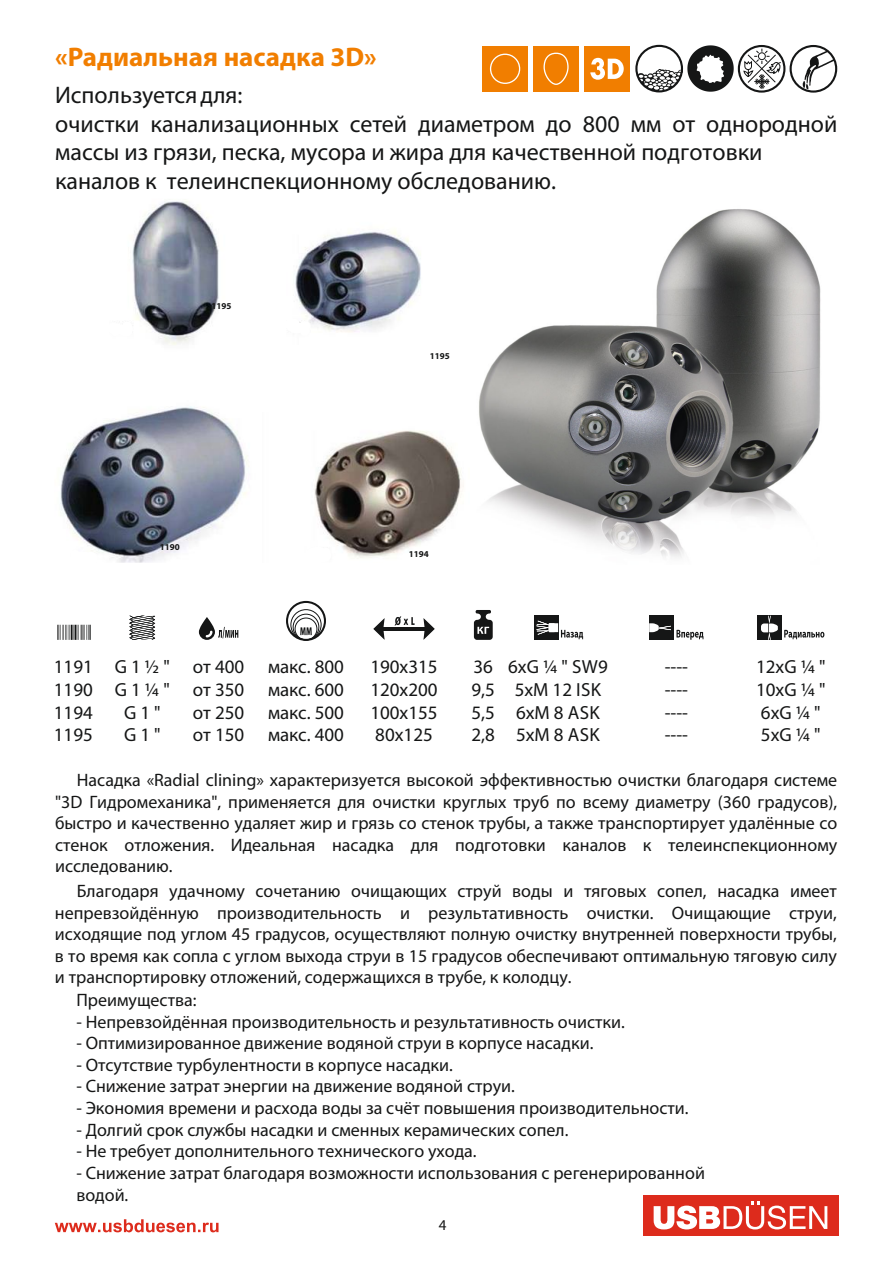
<style>
.page{position:relative;width:893px;height:1263px;background:#fff}
.page>*{position:absolute;margin:0;border:0;box-sizing:border-box;transform-origin:0 0}
.t1{font:700 27px "Myriad Pro";color:#f17e00}
.t2{font:24px/28.8px "Myriad Pro";color:#151616}
.t3{font:19.05px/22.8px "Myriad Pro";color:#151616;text-align:justify}
.t4{font:18px/21.6px "Myriad Pro";color:#151616;text-align:justify}
.t5{font:15px "Myriad Pro";color:#151616}
.t6{font:700 9px "Myriad Pro";color:#151616}
</style>
<div class="page">
<svg style="left:55px;top:1219px;width:164px;height:13px"></svg>
<div style="left:643px;top:1195px;width:195px;height:40px;background:#dd2b1c"></div>
<svg style="left:654px;top:1201px;width:173px;height:28px"></svg>
<div style="left:533px;top:46px;width:46px;height:46px;background:#f17e00"></div>
<div style="left:482px;top:46px;width:46px;height:46px;background:#f17e00"></div>
<div style="left:584px;top:46px;width:46px;height:46px;background:#f17e00"></div>
<div style="left:490px;top:54px;width:30px;height:30px;border:1px solid #fff;border-radius:50%"></div>
<svg style="left:590px;top:58px;width:34px;height:22px"></svg>
<svg style="left:394px;top:616px;width:21px;height:9px"></svg>
<hr style="left:381px;top:627px;width:46px;height:4px;background:#151616">
<svg style="left:373px;top:618px;width:12px;height:22px"></svg>
<svg style="left:423px;top:618px;width:12px;height:22px"></svg>
<svg style="left:474px;top:610px;width:19px;height:30px"></svg>
<div style="left:534px;top:616px;width:24px;height:24px;background:#151616"></div>
<svg style="left:536px;top:621px;width:47px;height:18px"></svg>
<div style="left:649px;top:616px;width:24px;height:24px;background:#151616"></div>
<svg style="left:649px;top:623px;width:54px;height:17px"></svg>
<div style="left:757px;top:616px;width:24px;height:24px;background:#151616"></div>
<svg style="left:761px;top:616px;width:17px;height:24px"></svg>
<svg style="left:784px;top:630px;width:40px;height:9px"></svg>
<svg style="left:199px;top:617px;width:39px;height:23px"></svg>
<svg style="left:129px;top:616px;width:26px;height:24px"></svg>
<svg style="left:57px;top:625px;width:34px;height:15px"></svg>
<div style="left:286px;top:601px;width:40px;height:40px;border:2px solid #151616;border-radius:50%"></div>
<div style="left:290px;top:609px;width:32px;height:31px;border:1px solid #151616;border-radius:50%"></div>
<div style="left:293px;top:614px;width:26px;height:26px;border:1px solid #151616;border-radius:50%"></div>
<div style="left:295px;top:617px;width:22px;height:23px;border:1px solid #151616;border-radius:50%"></div>
<svg style="left:300px;top:627px;width:12px;height:8px"></svg>
<div style="left:635px;top:45px;width:48px;height:47px;border:2px solid #151616;border-radius:50%"></div>
<svg style="left:803px;top:51px;width:32px;height:38px"></svg>
<div style="left:790px;top:45px;width:47px;height:48px;border:2px solid #151616;border-radius:50%"></div>
<svg style="left:638px;top:45px;width:96px;height:47px"></svg>
<div style="left:738px;top:45px;width:47px;height:48px;border:2px solid #151616;border-radius:50%"></div>
<svg style="left:743px;top:49px;width:39px;height:40px"></svg>
<svg style="left:543px;top:52px;width:26px;height:33px"></svg>
<img style="left:60px;top:201px;width:404px;height:362px">
<img style="left:479px;top:209px;width:342px;height:349px">
<h1 class="t1" style="left:55px;top:46px;width:323px">«Радиальная насадка 3D»</h1>
<h2 class="t2" style="left:55px;top:82px;width:784px">Используется для:<br>очистки канализационных сетей диаметром до 800 мм от однородной массы из грязи, песка, мусора и жира для качественной подготовки каналов к телеинспекционному обследованию.</h2>
<p class="t6" style="left:211px;top:302px;width:21px">1195</p>
<p class="t6" style="left:160px;top:543px;width:21px">1190</p>
<p class="t6" style="left:430px;top:352px;width:21px">1195</p>
<p class="t6" style="left:409px;top:550px;width:21px">1194</p>
<p class="t3" style="left:54px;top:657px;width:41px">1191<br>1190<br>1194<br>1195</p>
<p class="t3" style="left:115px;top:657px;width:56px;text-align:center">G 1 ½ "<br>G 1 ¼ "<br>G 1 "<br>G 1 "</p>
<p class="t3" style="left:193px;top:657px;width:53px">от 400 от 350 от 250 от 150</p>
<p class="t3" style="left:268px;top:657px;width:78px">макс. 800 макс. 600 макс. 500 макс. 400</p>
<p class="t3" style="left:370px;top:657px;width:69px">190х315<br>120х200<br>100х155<br>80х125</p>
<p class="t3" style="left:471px;top:657px;width:25px">36<br>9,5<br>5,5<br>2,8</p>
<p class="t3" style="left:508px;top:657px;width:101px;text-align:center">6хG ¼ " SW9<br>5xM 12 ISK<br>6xM 8 ASK<br>5xM 8 ASK</p>
<p class="t3" style="left:665px;top:657px;width:25px">---- ---- ---- ----</p>
<p class="t3" style="left:756px;top:657px;width:71px;text-align:left">12хG ¼ "<br>10хG ¼ "<br>6хG ¼ "<br>5хG ¼ "</p>
<p class="t4" style="left:55px;top:770px;width:784px;text-indent:22px">Насадка «Radial clining» характеризуется высокой эффективностью очистки благодаря системе "3D Гидромеханика", применяется для очистки круглых труб по всему диаметру (360 градусов), быстро и качественно удаляет жир и грязь со стенок трубы, а также транспортирует удалённые со стенок отложения. Идеальная насадка для подготовки каналов к телеинспекционному исследованию.</p>
<p class="t4" style="left:77px;top:882px;width:762px">Благодаря удачному сочетанию очищающих струй воды и тяговых сопел, насадка имеет</p>
<p class="t4" style="left:55px;top:903px;width:783px">непревзойдённую производительность и результативность очистки. Очищающие струи,</p>
<p class="t4" style="left:55px;top:925px;width:783px">исходящие под углом 45 градусов, осуществляют полную очистку внутренней поверхности трубы,</p>
<p class="t4" style="left:55px;top:946px;width:783px">в то время как сопла с углом выхода струи в 15 градусов обеспечивают оптимальную тяговую силу</p>
<p class="t4" style="left:55px;top:968px;width:518px">и транспортировку отложений, содержащихся в трубе, к колодцу.</p>
<p class="t4" style="left:76px;top:990px;width:122px">Преимущества:</p>
<p class="t4" style="left:76px;top:1012px;width:550px">- Непревзойдённая производительность и результативность очистки.</p>
<p class="t4" style="left:76px;top:1034px;width:518px">- Оптимизированное движение водяной струи в корпусе насадки.</p>
<p class="t4" style="left:76px;top:1055px;width:378px">- Отсутствие турбулентности в корпусе насадки.</p>
<p class="t4" style="left:76px;top:1077px;width:440px">- Снижение затрат энергии на движение водяной струи.</p>
<p class="t4" style="left:76px;top:1099px;width:614px">- Экономия времени и расхода воды за счёт повышения производительности.</p>
<p class="t4" style="left:76px;top:1120px;width:493px">- Долгий срок службы насадки и сменных керамических сопел.</p>
<p class="t4" style="left:76px;top:1142px;width:402px">- Не требует дополнительного технического ухода.</p>
<p class="t4" style="left:76px;top:1164px;width:630px">- Снижение затрат благодаря возможности использования с регенерированной водой.</p>
<p class="t5" style="left:439px;top:1215px;width:9px">4</p>
</div>
